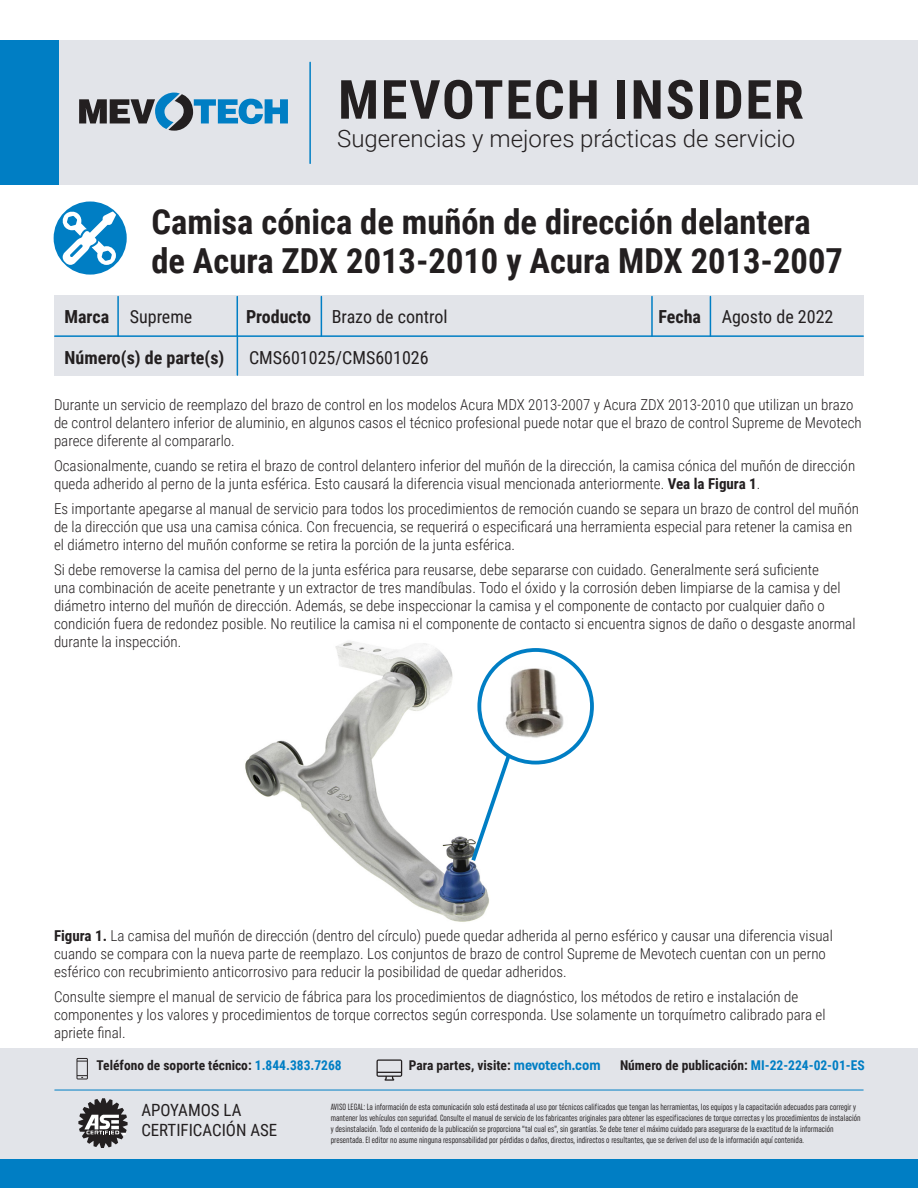
<style>
.page{position:relative;width:918px;height:1188px;background:#fff}
.page>*{position:absolute;margin:0;border:0;box-sizing:border-box;transform-origin:0 0}
.t1{font:700 54px "Roboto Condensed";letter-spacing:.035em;color:#231f20}
.t2{font:700 34.5px/39px "Roboto Condensed";color:#231f20}
.t3{font:300 24px "Roboto";color:#231f20}
.t4{font:18px "Roboto Condensed";color:#231f20}
.t5{font:700 18px "Roboto Condensed";color:#231f20}
.t6{font:16.8px/20.2px "Roboto Condensed";color:#231f20}
.Basic_Body{font:300 15px/18px "Roboto Condensed";color:#231f20}
.t7{font:700 13.5px "Roboto Condensed";color:#231f20}
.t8{font:extra-condensed 9px/10.8px "Uniform";color:#231f20}
.s1{font-weight:700}
.s2{color:#007ec4}
.s3{font-family:"Uniform Condensed";font-size:14.25px;color:#007ec4}
</style>
<div class="page">
<div style="left:54px;top:296px;width:810px;height:80px;background:#e2e4e9"></div>
<hr style="left:237px;top:297px;width:1px;height:39px;background:#007ec4">
<hr style="left:651px;top:297px;width:2px;height:39px;background:#007ec4">
<hr style="left:321px;top:297px;width:1px;height:39px;background:#007ec4">
<hr style="left:710px;top:297px;width:1px;height:39px;background:#007ec4">
<hr style="left:117px;top:297px;width:2px;height:39px;background:#007ec4">
<hr style="left:55px;top:335px;width:808px;height:2px;background:#007ec4">
<hr style="left:237px;top:337px;width:1px;height:38px;background:#007ec4">
<div style="left:0;top:1049px;width:918px;height:139px;background:#e2e4e9"></div>
<div style="left:0;top:1160px;width:918px;height:28px;background:#007ec4"></div>
<svg style="left:78px;top:1098px;width:50px;height:50px"></svg>
<svg style="left:76px;top:1058px;width:12px;height:21px"></svg>
<svg style="left:376px;top:1059px;width:26px;height:22px"></svg>
<hr style="left:55px;top:1090px;width:808px;height:1px;background:#007ec4">
<div style="left:49px;top:40px;width:869px;height:145px;background:#e2e4e9"></div>
<div style="left:0;top:40px;width:59px;height:145px;background:#007ec4"></div>
<svg style="left:79px;top:93px;width:209px;height:38px"></svg>
<hr style="left:309px;top:62px;width:2px;height:101px;background:#007ec4">
<div style="left:54px;top:202px;width:73px;height:73px;background:#007ec4;border-radius:50%"></div>
<svg style="left:62px;top:211px;width:54px;height:54px"></svg>
<img style="left:245px;top:641px;width:244px;height:281px">
<svg style="left:468px;top:646px;width:126px;height:219px"></svg>
<p class="t1" style="left:338px;top:62px;width:467px">MEVOTECH INSIDER</p>
<p class="t3" style="left:337px;top:122px;width:460px">Sugerencias y mejores prácticas de servicio</p>
<p class="t2" style="left:151px;top:201px;width:693px">Camisa cónica de muñón de dirección delantera de Acura ZDX 2013-2010 y Acura MDX 2013-2007</p>
<p class="t4" style="left:64px;top:304px;width:129px"><span class="s1">Marca</span> Supreme</p>
<p class="t4" style="left:246px;top:304px;width:203px"><span class="s1">Producto</span> Brazo de control</p>
<p class="t4" style="left:658px;top:304px;width:177px"><span class="s1">Fecha</span> Agosto de 2022</p>
<p class="t5" style="left:64px;top:345px;width:161px">Número(s) de parte(s)</p>
<p class="t4" style="left:249px;top:345px;width:181px">CMS601025/CMS601026</p>
<p class="Basic_Body" style="left:54px;top:395px;width:809px">Durante un servicio de reemplazo del brazo de control en los modelos Acura MDX 2013-2007 y Acura ZDX 2013-2010 que utilizan un brazo de control delantero inferior de aluminio, en algunos casos el técnico profesional puede notar que el brazo de control Supreme de Mevotech parece diferente al compararlo.</p>
<p class="Basic_Body" style="left:54px;top:456px;width:803px">Ocasionalmente, cuando se retira el brazo de control delantero inferior del muñón de la dirección, la camisa cónica del muñón de dirección queda adherido al perno de la junta esférica. Esto causará la diferencia visual mencionada anteriormente. <span class="s1">Vea la Figura 1</span>.</p>
<p class="Basic_Body" style="left:54px;top:499px;width:806px">Es importante apegarse al manual de servicio para todos los procedimientos de remoción cuando se separa un brazo de control del muñón de la dirección que usa una camisa cónica. Con frecuencia, se requerirá o especificará una herramienta especial para retener la camisa en el diámetro interno del muñón conforme se retira la porción de la junta esférica.</p>
<p class="Basic_Body" style="left:54px;top:560px;width:803px">Si debe removerse la camisa del perno de la junta esférica para reusarse, debe separarse con cuidado. Generalmente será suficiente<br>una combinación de aceite penetrante y un extractor de tres mandíbulas. Todo el óxido y la corrosión deben limpiarse de la camisa y del diámetro interno del muñón de dirección. Además, se debe inspeccionar la camisa y el componente de contacto por cualquier daño o condición fuera de redondez posible. No reutilice la camisa ni el componente de contacto si encuentra signos de daño o desgaste anormal durante la inspección.</p>
<p class="Basic_Body" style="left:54px;top:926px;width:780px"><span class="s1">Figura 1.</span> La camisa del muñón de dirección (dentro del círculo) puede quedar adherida al perno esférico y causar una diferencia visual cuando se compara con la nueva parte de reemplazo. Los conjuntos de brazo de control Supreme de Mevotech cuentan con un perno esférico con recubrimiento anticorrosivo para reducir la posibilidad de quedar adheridos.</p>
<p class="Basic_Body" style="left:54px;top:987px;width:773px">Consulte siempre el manual de servicio de fábrica para los procedimientos de diagnóstico, los métodos de retiro e instalación de componentes y los valores y procedimientos de torque correctos según corresponda. Use solamente un torquímetro calibrado para el apriete final.</p>
<p class="t7" style="left:97px;top:1055px;width:247px">Teléfono de soporte técnico: <span class="s2">1.844.383.7268</span></p>
<p class="t7" style="left:409px;top:1055px;width:193px">Para partes, visite: <span class="s3">mevotech.com</span></p>
<p class="t7" style="left:620px;top:1055px;width:246px">Número de publicación: <span class="s2">MI-22-224-02-01-ES</span></p>
<p class="t6" style="left:141px;top:1099px;width:137px">APOYAMOS LA<br>CERTIFICACIÓN ASE</p>
<p class="t8" style="left:331px;top:1102px;width:531px">AVISO LEGAL: La información de esta comunicación solo está destinada al uso por técnicos calificados que tengan las herramientas, los equipos y la capacitación adecuados para corregir y mantener los vehículos con seguridad. Consulte el manual de servicio de los fabricantes originales para obtener las especificaciones de torque correctas y los procedimientos de instalación y desinstalación. Todo el contenido de la publicación se proporciona “tal cual es”, sin garantías. Se debe tener el máximo cuidado para asegurarse de la exactitud de la información presentada. El editor no asume ninguna responsabilidad por pérdidas o daños, directos, indirectos o resultantes, que se deriven del uso de la información aquí contenida.</p>
</div>
